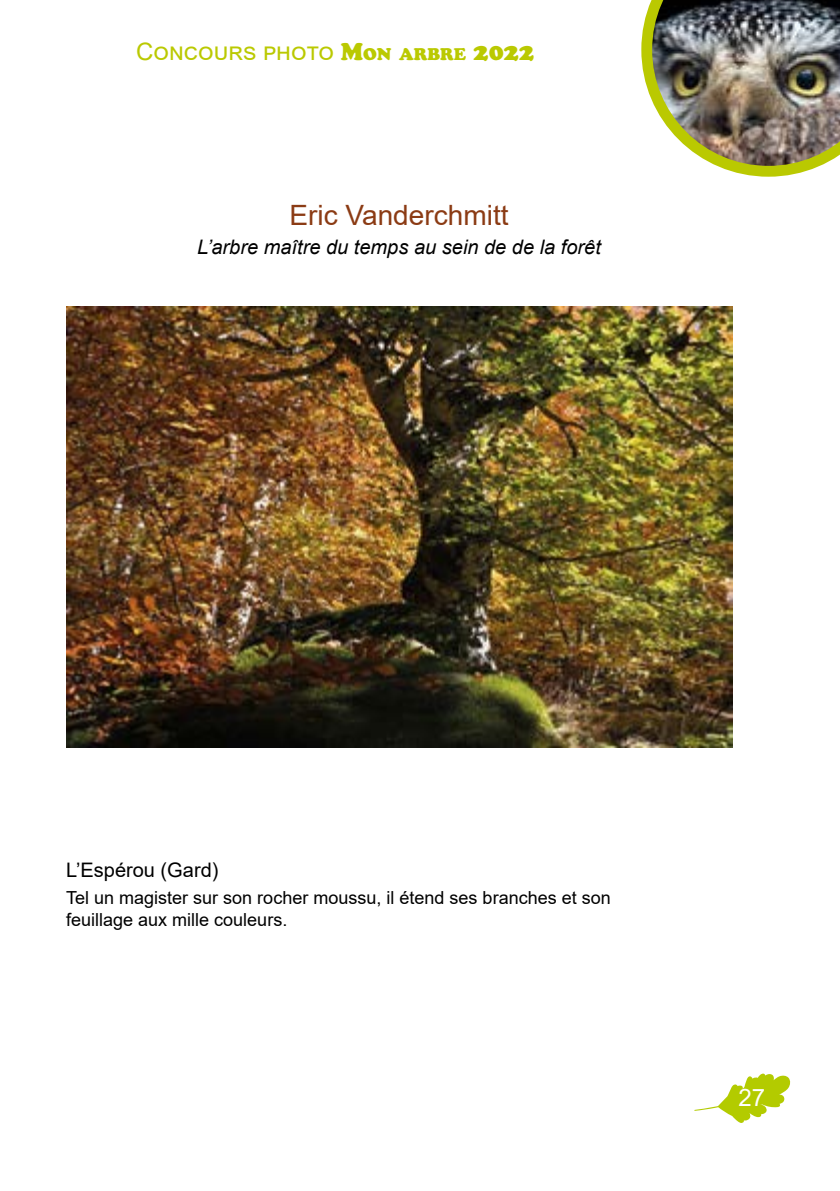
<style>
.page{position:relative;width:840px;height:1191px;background:#fff}
.page>*{position:absolute;margin:0;border:0;box-sizing:border-box;transform-origin:0 0}
.t1{font:28px "Arial";color:#8b3b14}
.t2{font:24px "Arial";color:#bac901}
.t3{font:24px "Arial";color:#fff}
.t4{font:italic 20px "Arial";color:#000}
.t5{font:20px "Arial";color:#000}
.t6{font:18px/21.6px "Arial";color:#000}
.s1{font-family:"Cooper Black Std"}
.s2{font-family:"Cooper Black Std";font-size:16.8px}
</style>
<div class="page">
<img style="left:641px;top:0;width:198px;height:177px">
<svg style="left:694px;top:1073px;width:97px;height:50px"></svg>
<img style="left:66px;top:306px;width:665px;height:441px">
<h2 class="t2" style="left:136px;top:35px;width:399px">Concours photo <span class="s1">M</span><span class="s2">ON ARBRE</span> <span class="s1">2022</span></h2>
<h1 class="t1" style="left:289px;top:196px;width:220px">Eric Vanderchmitt</h1>
<p class="t4" style="left:197px;top:234px;width:405px">L’arbre maître du temps au sein de de la forêt</p>
<p class="t5" style="left:66px;top:856px;width:154px">L’Espérou (Gard)</p>
<p class="t6" style="left:66px;top:886px;width:546px">Tel un magister sur son rocher moussu, il étend ses branches et son feuillage aux mille couleurs.</p>
<h2 class="t3" style="left:738px;top:1081px;width:28px">27</h2>
</div>
